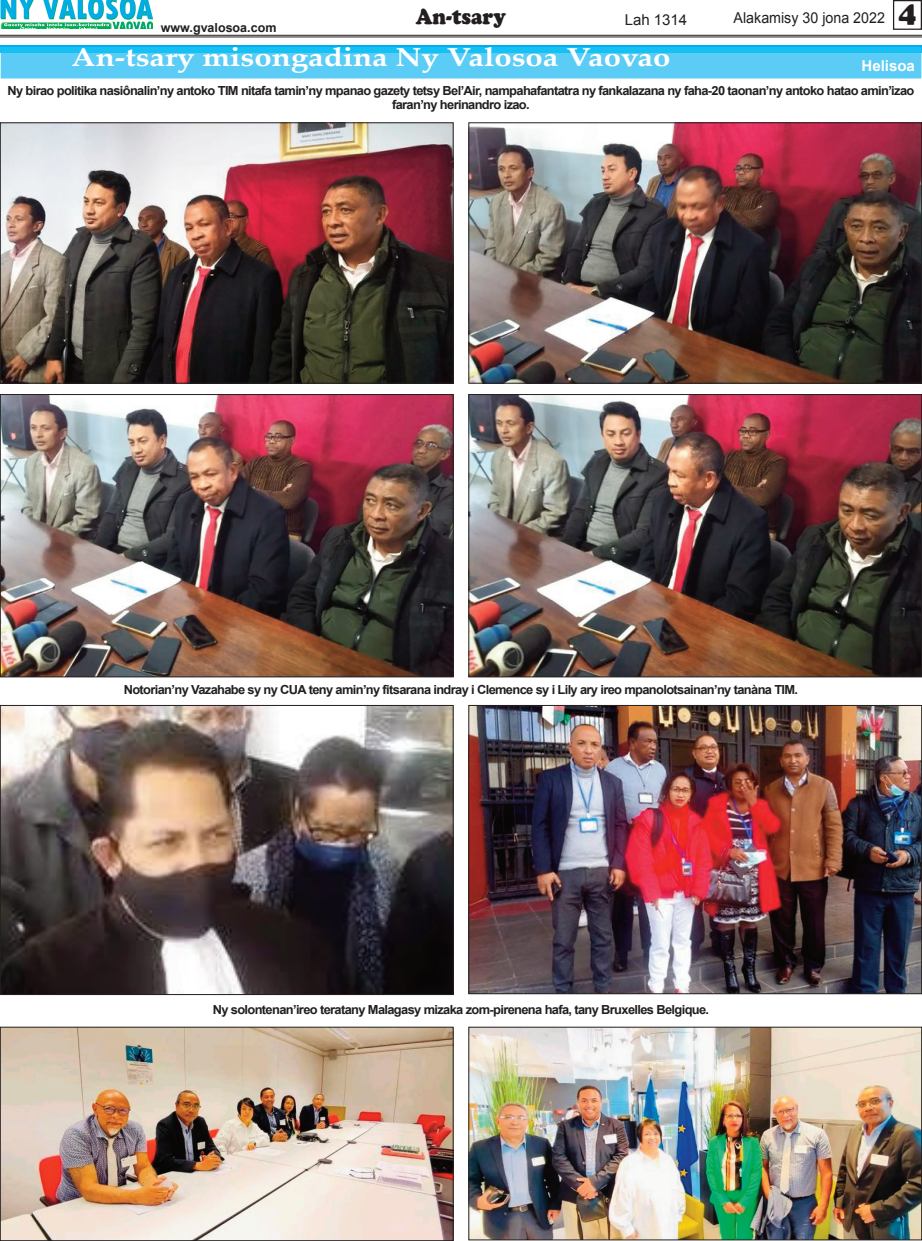
<style>
.page{position:relative;width:922px;height:1241px;background:#fff}
.page>*{position:absolute;margin:0;border:0;box-sizing:border-box;transform-origin:0 0}
.t1{font:700 26px "Palatino Linotype";letter-spacing:-.005em;color:#fff;scale:1.2 1}
.t2{font:900 22.5px "Cooper";color:#231f20;scale:.9 1}
.t3{font:15px "Arial";color:#231f20;scale:.95 1}
.t4{font:15px "Arial";color:#231f20}
.t5{font:700 15px "Arial";letter-spacing:-.005em;color:#fff}
.t6{font:700 12.5px/13.8px "Arial";letter-spacing:-.05em;color:#231f20;text-align:center}
.t7{font:700 12.5px "Arial";color:#231f20}
.s1{font-family:"Cooper";font-weight:900;font-size:30px}
</style>
<div class="page">
<hr style="left:0;top:35px;width:921px;height:1px;background:#231f20">
<hr style="left:0;top:37px;width:921px;height:1px;background:#231f20">
<img style="left:0;top:0;width:152px;height:28px">
<div style="left:892px;top:0;width:29px;height:30px;border:1px solid #231f20"></div>
<div style="left:0;top:45px;width:920px;height:8px;background:#00aeef"></div>
<div style="left:1px;top:47px;width:920px;height:31px;background:#5bccf5"></div>
<div style="left:1px;top:47px;width:919px;height:6px;background:#17c0f2"></div>
<img style="left:2px;top:124px;width:449px;height:257px">
<div style="left:0;top:122px;width:453px;height:261px;border:1px solid #231f20"></div>
<img style="left:470px;top:124px;width:449px;height:257px">
<div style="left:468px;top:122px;width:453px;height:261px;border:1px solid #231f20"></div>
<img style="left:2px;top:396px;width:449px;height:279px">
<div style="left:0;top:394px;width:453px;height:283px;border:1px solid #231f20"></div>
<img style="left:470px;top:396px;width:449px;height:279px">
<div style="left:468px;top:394px;width:453px;height:283px;border:1px solid #231f20"></div>
<img style="left:2px;top:707px;width:449px;height:285px">
<div style="left:0;top:705px;width:453px;height:289px;border:1px solid #231f20"></div>
<img style="left:470px;top:707px;width:449px;height:284px">
<div style="left:468px;top:705px;width:453px;height:288px;border:1px solid #231f20"></div>
<img style="left:2px;top:1028px;width:449px;height:210px">
<div style="left:0;top:1026px;width:453px;height:214px;border:1px solid #231f20"></div>
<img style="left:470px;top:1028px;width:449px;height:209px">
<div style="left:468px;top:1026px;width:453px;height:213px;border:1px solid #231f20"></div>
<h2 class="t2" style="left:416px;top:3px;width:102px">An-tsary</h2>
<p class="t4" style="left:624px;top:11px;width:64px">Lah 1314</p>
<p class="t3" style="left:733px;top:10px;width:194px">Alakamisy 30 jona 2022 <span class="s1">4</span></p>
<p class="t7" style="left:161px;top:20px;width:117px">www.gvalosoa.com</p>
<h1 class="t1" style="left:72px;top:47px;width:500px">An-tsary misongadina Ny Valosoa Vaovao</h1>
<p class="t5" style="left:861px;top:58px;width:55px">Helisoa</p>
<p class="t6" style="left:7px;top:83px;width:908px">Ny birao politika nasiônalin’ny antoko TIM nitafa tamin’ny mpanao gazety tetsy Bel’Air, nampahafantatra ny fankalazana ny faha-20 taonan’ny antoko hatao amin’izao faran’ny herinandro izao.</p>
<p class="t6" style="left:124px;top:683px;width:675px">Notorian’ny Vazahabe sy ny CUA teny amin’ny fitsarana indray i Clemence sy i Lily ary ireo mpanolotsainan’ny tanàna TIM.</p>
<p class="t6" style="left:213px;top:1002px;width:498px">Ny solontenan’ireo teratany Malagasy mizaka zom-pirenena hafa, tany Bruxelles Belgique.</p>
</div>
